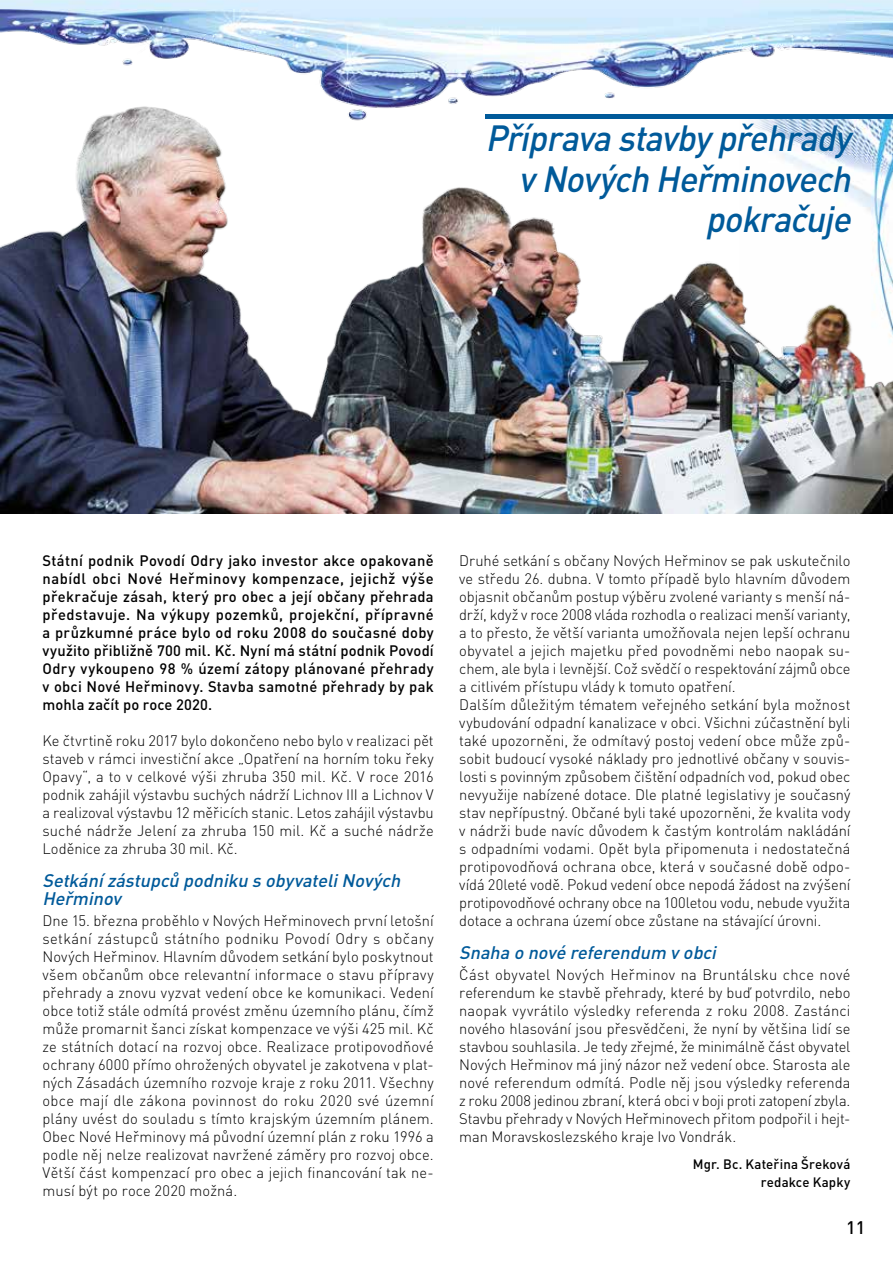
<style>
.page{position:relative;width:893px;height:1263px;background:#fff}
.page>*{position:absolute;margin:0;border:0;box-sizing:border-box;transform-origin:0 0}
.t1{font:italic 500 36px/40.5px "DIN Pro";letter-spacing:-.03em;color:#005a9a;text-align:right;scale:.95 1}
.t2{font:italic 500 18px/18px "DIN Pro";color:#005a9a}
.t3{font:500 18px "DIN Pro";color:#000}
.t4{font:300 15px/18px "DIN Pro";color:#000;text-align:justify}
.t5{font:500 15px/18px "DIN Pro";letter-spacing:.015em;color:#000;text-align:justify}
.t6{font:500 13.5px/18px "DIN Pro";letter-spacing:.01em;color:#000;text-align:right}
</style>
<div class="page">
<img style="left:0;top:136px;width:893px;height:377px">
<img style="left:0;top:0;width:893px;height:136px">
<h1 class="t1" style="left:485px;top:117px;width:386px">Příprava stavby přehrady v Nových Heřminovech pokračuje</h1>
<p class="t5" style="left:43px;top:551px;width:393px">Státní podnik Povodí Odry jako investor akce opakovaně nabídl obci Nové Heřminovy kompenzace, jejichž výše překračuje zásah, který pro obec a její občany přehrada představuje. Na výkupy pozemků, projekční, přípravné a průzkumné práce bylo od roku 2008 do současné doby využito přibližně 700 mil. Kč. Nyní má státní podnik Povodí Odry vykoupeno 98 % území zátopy plánované přehrady v obci Nové Heřminovy. Stavba samotné přehrady by pak mohla začít po roce 2020.</p>
<p class="t4" style="left:43px;top:731px;width:393px">Ke čtvrtině roku 2017 bylo dokončeno nebo bylo v realizaci pět staveb v rámci investiční akce „Opatření na horním toku řeky Opavy“, a to v celkové výši zhruba 350 mil. Kč. V roce 2016 podnik zahájil výstavbu suchých nádrží Lichnov III a Lichnov V a realizoval výstavbu 12 měřicích stanic. Letos zahájil výstavbu suché nádrže Jelení za zhruba 150 mil. Kč a suché nádrže Loděnice za zhruba 30 mil. Kč.</p>
<p class="t2" style="left:43px;top:871px;width:359px">Setkání zástupců podniku s obyvateli Nových<br>Heřminov</p>
<p class="t4" style="left:43px;top:911px;width:393px">Dne 15. března proběhlo v Nových Heřminovech první letošní setkání zástupců státního podniku Povodí Odry s občany Nových Heřminov. Hlavním důvodem setkání bylo poskytnout všem občanům obce relevantní informace o stavu přípravy přehrady a znovu vyzvat vedení obce ke komunikaci. Vedení obce totiž stále odmítá provést změnu územního plánu, čímž může promarnit šanci získat kompenzace ve výši 425 mil. Kč ze státních dotací na rozvoj obce. Realizace protipovodňové ochrany 6000 přímo ohrožených obyvatel je zakotvena v plat&shy;ných Zásadách územního rozvoje kraje z roku 2011. Všechny obce mají dle zákona povinnost do roku 2020 své územní plány uvést do souladu s tímto krajským územním plánem.<br>Obec Nové Heřminovy má původní územní plán z roku 1996 a podle něj nelze realizovat navržené záměry pro rozvoj obce.<br>Větší část kompenzací pro obec a jejich financování tak ne&shy;musí být po roce 2020 možná.</p>
<p class="t4" style="left:459px;top:551px;width:393px;text-align:left">Druhé setkání s občany Nových Heřminov se pak uskutečnilo ve středu 26. dubna. V tomto případě bylo hlavním důvodem objasnit občanům postup výběru zvolené varianty s menší ná&shy;drží, když v roce 2008 vláda rozhodla o realizaci menší varianty, a to přesto, že větší varianta umožňovala nejen lepší ochranu obyvatel a jejich majetku před povodněmi nebo naopak su&shy;chem, ale byla i levnější. Což svědčí o respektování zájmů obce a citlivém přístupu vlády k tomuto opatření.<br>Dalším důležitým tématem veřejného setkání byla možnost vybudování odpadní kanalizace v obci. Všichni zúčastnění byli také upozorněni, že odmítavý postoj vedení obce může způ&shy;sobit budoucí vysoké náklady pro jednotlivé občany v souvis&shy;losti s povinným způsobem čištění odpadních vod, pokud obec nevyužije nabízené dotace. Dle platné legislativy je současný stav nepřípustný. Občané byli také upozorněni, že kvalita vody v nádrži bude navíc důvodem k častým kontrolám nakládání s odpadními vodami. Opět byla připomenuta i nedostatečná protipovodňová ochrana obce, která v současné době odpo&shy;vídá 20leté vodě. Pokud vedení obce nepodá žádost na zvýšení protipovodňové ochrany obce na 100letou vodu, nebude využita dotace a ochrana území obce zůstane na stávající úrovni.</p>
<p class="t2" style="left:459px;top:943px;width:258px">Snaha o nové referendum v obci</p>
<p class="t4" style="left:459px;top:965px;width:393px">Část obyvatel Nových Heřminov na Bruntálsku chce nové referendum ke stavbě přehrady, které by buď potvrdilo, nebo naopak vyvrátilo výsledky referenda z roku 2008. Zastánci nového hlasování jsou přesvědčeni, že nyní by většina lidí se stavbou souhlasila. Je tedy zřejmé, že minimálně část obyvatel Nových Heřminov má jiný názor než vedení obce. Starosta ale nové referendum odmítá. Podle něj jsou výsledky referenda z roku 2008 jedinou zbraní, která obci v boji proti zatopení zbyla.<br>Stavbu přehrady v Nových Heřminovech přitom podpořil i hejt&shy;man Moravskoslezského kraje Ivo Vondrák.</p>
<p class="t6" style="left:693px;top:1155px;width:159px">Mgr. Bc. Kateřina Šreková redakce Kapky</p>
<p class="t3" style="left:846px;top:1216px;width:21px">11</p>
</div>
